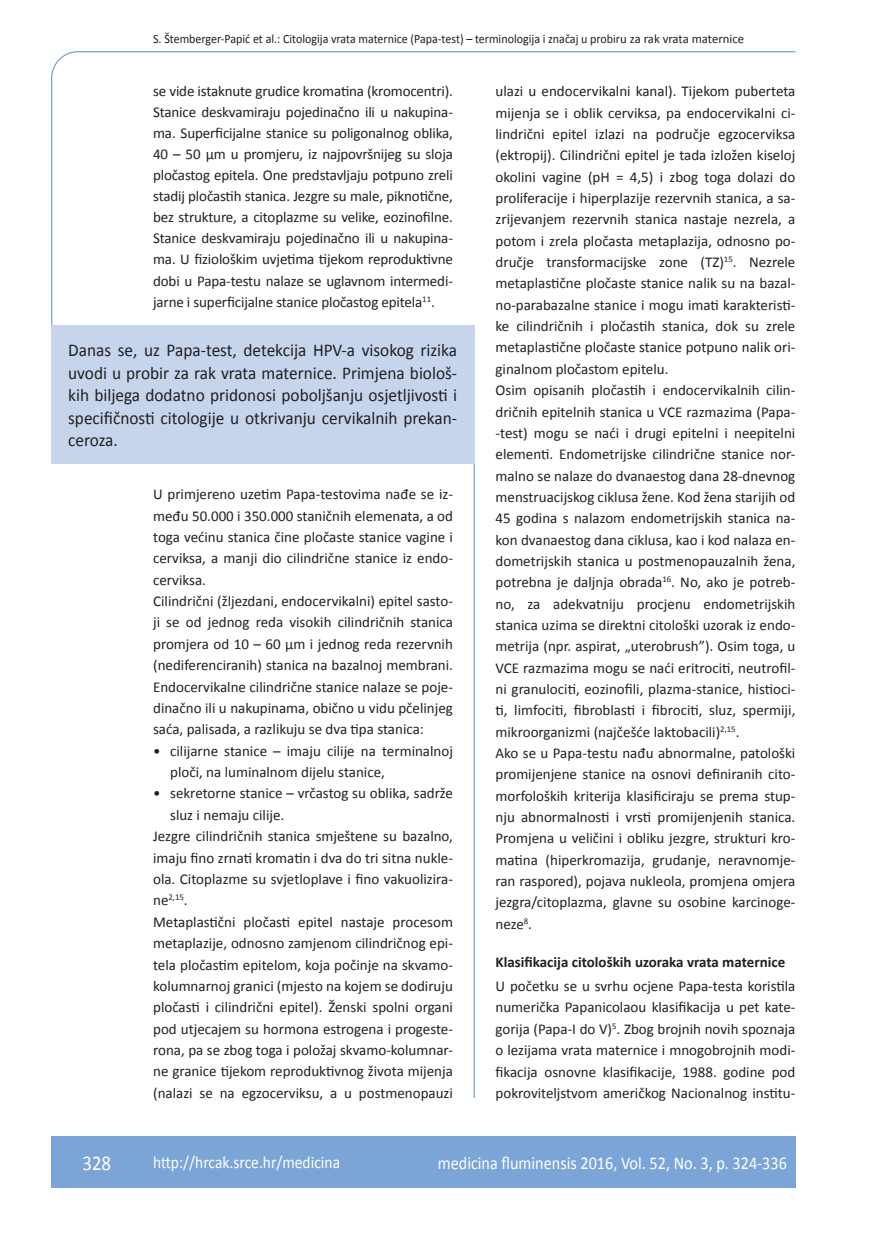
<style>
.page{position:relative;width:872px;height:1234px;background:#fff}
.page>*{position:absolute;margin:0;border:0;box-sizing:border-box;transform-origin:0 0}
.t1{font:21px "Calibri";color:#fff;scale:.9 1}
.t2{font:18px/22.5px "Calibri";color:#231f20;text-align:justify;scale:.96 1}
.t3{font:18px "Calibri";color:#fff;scale:.9 1}
.t4{font:17.25px "Calibri";color:#fff;scale:.9 1}
.t5{font:15px/21.3px "Calibri";color:#231f20;text-align:justify}
.t6{font:700 15px "Calibri";color:#231f20}
.t7{font:12.75px "Calibri";color:#231f20;scale:.94 1}
.t8{font:8.7px "Calibri";color:#231f20}
.s1{font-size:15px}
</style>
<div class="page">
<svg style="left:51px;top:51px;width:745px;height:275px"></svg>
<hr style="left:473px;top:463px;width:2px;height:634px;background:#7ca5d7">
<div style="left:51px;top:1135px;width:744px;height:51px;background:#7ca5d7"></div>
<div style="left:51px;top:325px;width:423px;height:138px;background:#c6d5ec"></div>
<p class="t7" style="left:153px;top:30px;width:630px">S. Štemberger-Papić et al.: Citologija vrata maternice (Papa-test) – terminologija i značaj u probiru za rak vrata maternice</p>
<p class="t5" style="left:153px;top:80px;width:301px">se vide istaknute grudice kromatina (kromocentri).<br>Stanice deskvamiraju pojedinačno ili u nakupina&shy;ma. Superficijalne stanice su poligonalnog oblika, 40 – 50 µm u promjeru, iz najpovršnijeg su sloja pločastog epitela. One predstavljaju potpuno zreli stadij pločastih stanica. Jezgre su male, piknotične, bez strukture, a citoplazme su velike, eozinofilne.<br>Stanice deskvamiraju pojedinačno ili u nakupina&shy;ma. U fiziološkim uvjetima tijekom reproduktivne dobi u Papa-testu nalaze se uglavnom intermedi&shy;jarne i superficijalne stanice pločastog epitela<sup>11</sup>.</p>
<p class="t5" style="left:495px;top:80px;width:301px;text-align:left">ulazi u endocervikalni kanal). Tijekom puberteta mijenja se i oblik cerviksa, pa endocervikalni ci&shy;lindrični epitel izlazi na područje egzocerviksa (ektropij). Cilindrični epitel je tada izložen kiseloj okolini vagine (pH = 4,5) i zbog toga dolazi do proliferacije i hiperplazije rezervnih stanica, a sa&shy;zrijevanjem rezervnih stanica nastaje nezrela, a potom i zrela pločasta metaplazija, odnosno po&shy;dručje transformacijske zone (TZ)<sup>15</sup>. Nezrele metaplastične pločaste stanice nalik su na bazal&shy;no-parabazalne stanice i mogu imati karakteristi&shy;ke cilindričnih i pločastih stanica, dok su zrele metaplastične pločaste stanice potpuno nalik ori&shy;ginalnom pločastom epitelu.<br>Osim opisanih pločastih i endocervikalnih cilin&shy;dričnih epitelnih stanica u VCE razmazima (Papa--test) mogu se naći i drugi epitelni i neepitelni elementi. Endometrijske cilindrične stanice nor&shy;malno se nalaze do dvanaestog dana 28-dnevnog menstruacijskog ciklusa žene. Kod žena starijih od 45 godina s nalazom endometrijskih stanica na&shy;kon dvanaestog dana ciklusa, kao i kod nalaza en&shy;dometrijskih stanica u postmenopauzalnih žena, potrebna je daljnja obrada<sup>16</sup>. No, ako je potreb&shy;no, za adekvatniju procjenu endometrijskih stanica uzima se direktni citološki uzorak iz endo&shy;metrija (npr. aspirat, „uterobrush”). Osim toga, u VCE razmazima mogu se naći eritrociti, neutrofil&shy;ni granulociti, eozinofili, plazma-stanice, histioci&shy;ti, limfociti, fibroblasti i fibrociti, sluz, spermiji, mikroorganizmi (najčešće laktobacili)<sup>2,15</sup>.<br>Ako se u Papa-testu nađu abnormalne, patološki promijenjene stanice na osnovi definiranih cito&shy;morfoloških kriterija klasificiraju se prema stup&shy;nju abnormalnosti i vrsti promijenjenih stanica.<br>Promjena u veličini i obliku jezgre, strukturi kro&shy;matina (hiperkromazija, grudanje, neravnomje&shy;ran raspored), pojava nukleola, promjena omjera jezgra/citoplazma, glavne su osobine karcinoge&shy;neze<sup>8</sup>.</p>
<p class="t6" style="left:495px;top:952px;width:291px">Klasifikacija citoloških uzoraka vrata maternice</p>
<p class="t5" style="left:495px;top:974px;width:301px">U početku se u svrhu ocjene Papa-testa koristila numerička Papanicolaou klasifikacija u pet kate&shy;gorija (Papa-I do V)<sup>5</sup>. Zbog brojnih novih spoznaja o lezijama vrata maternice i mnogobrojnih modi&shy;fikacija osnovne klasifikacije, 1988. godine pod pokroviteljstvom američkog Nacionalnog institu-</p>
<p class="t2" style="left:68px;top:338px;width:407px">Danas se, uz Papa-test, detekcija HPV-a visokog rizika uvodi u probir za rak vrata maternice. Primjena biološ&shy;kih biljega dodatno pridonosi poboljšanju osjetljivosti i specifičnosti citologije u otkrivanju cervikalnih prekan&shy;ceroza.</p>
<p class="t5" style="left:153px;top:482px;width:301px;text-align:left">U primjereno uzetim Papa-testovima nađe se iz&shy;među 50.000 i 350.000 staničnih elemenata, a od toga većinu stanica čine pločaste stanice vagine i cerviksa, a manji dio cilindrične stanice iz endo&shy;cerviksa.<br>Cilindrični (žljezdani, endocervikalni) epitel sasto&shy;ji se od jednog reda visokih cilindričnih stanica promjera od 10 – 60 µm i jednog reda rezervnih (nediferenciranih) stanica na bazalnoj membrani.<br>Endocervikalne cilindrične stanice nalaze se poje&shy;dinačno ili u nakupinama, obično u vidu pčelinjeg saća, palisada, a razlikuju se dva tipa stanica:</p>
<p class="t5" style="left:170px;top:739px;width:284px;text-indent:-17px">• cilijarne stanice – imaju cilije na terminalnoj ploči, na luminalnom dijelu stanice,</p>
<p class="t5" style="left:153px;top:782px;width:301px">• sekretorne stanice – vrčastog su oblika, sadrže</p>
<p class="t5" style="left:170px;top:803px;width:116px">sluz i nemaju cilije.</p>
<p class="t5" style="left:153px;top:824px;width:301px">Jezgre cilindričnih stanica smještene su bazalno,</p>
<p class="t5" style="left:153px;top:846px;width:301px">imaju fino zrnati kromatin i dva do tri sitna nukle-</p>
<p class="t5" style="left:153px;top:867px;width:301px">ola. Citoplazme su svjetloplave i fino vakuolizira-</p>
<p class="t8" style="left:153px;top:891px;width:36px"><span class="s1">ne</span>2,15<span class="s1">.</span></p>
<p class="t5" style="left:153px;top:910px;width:301px">Metaplastični pločasti epitel nastaje procesom metaplazije, odnosno zamjenom cilindričnog epi&shy;tela pločastim epitelom, koja počinje na skvamo&shy;kolumnarnoj granici (mjesto na kojem se dodiruju pločasti i cilindrični epitel). Ženski spolni organi pod utjecajem su hormona estrogena i progeste&shy;rona, pa se zbog toga i položaj skvamo-kolumnar&shy;ne granice tijekom reproduktivnog života mijenja (nalazi se na egzocerviksu, a u postmenopauzi</p>
<h1 class="t1" style="left:82px;top:1149px;width:33px">328</h1>
<p class="t4" style="left:153px;top:1150px;width:209px">http://hrcak.srce.hr/medicina</p>
<p class="t3" style="left:438px;top:1151px;width:389px">medicina fluminensis 2016, Vol. 52, No. 3, p. 324-336</p>
</div>
